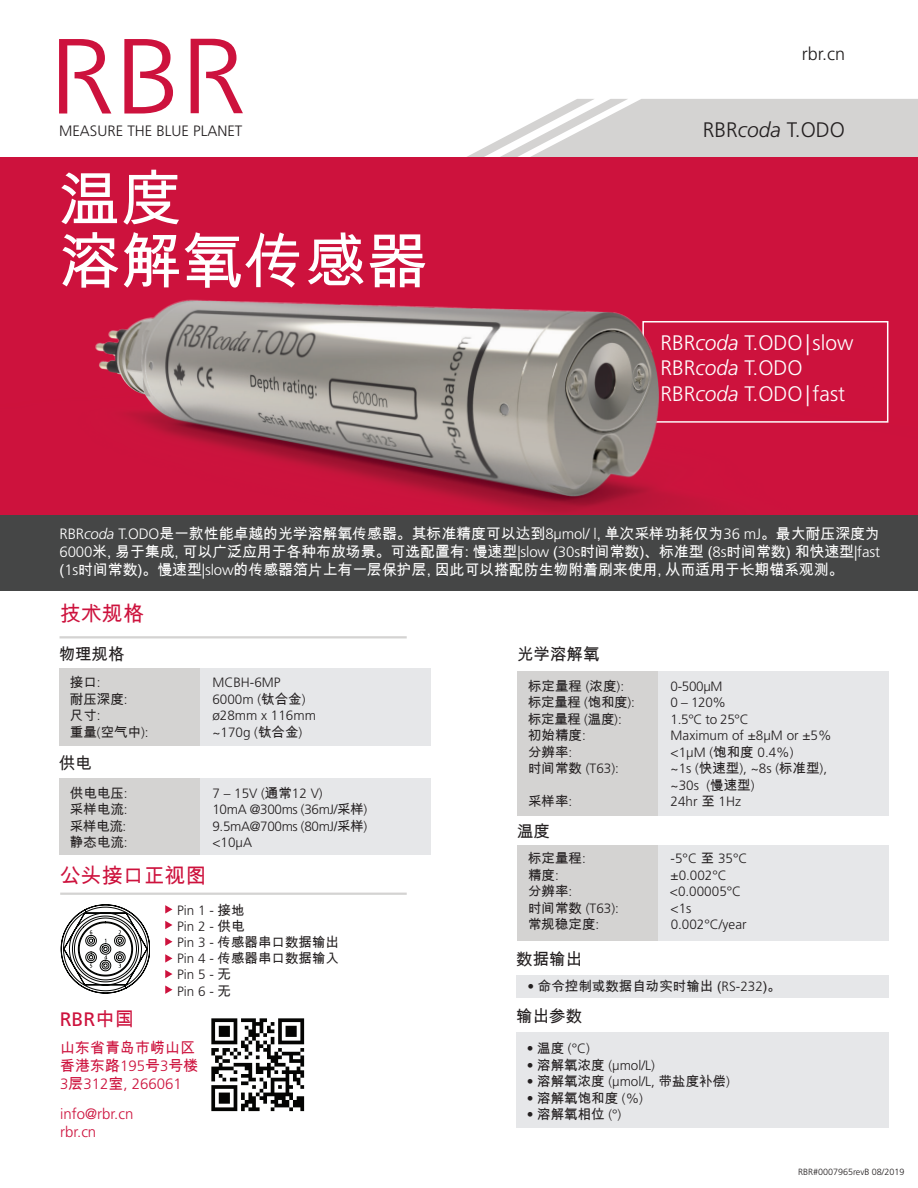
<style>
.page{position:relative;width:918px;height:1188px;background:#fff}
.page>*{position:absolute;margin:0;border:0;box-sizing:border-box;transform-origin:0 0}
.t1{font:61.5px "Arial Unicode MS";color:#fff}
.t2{font:300 21px "Frutiger LT Std";color:#fff}
.t3{font:300 21px "Frutiger LT Std";color:#231f20}
.t4{font:21px "Arial Unicode MS";color:#cd123d}
.t5{font:19.5px "Frutiger LT Std";color:#cd123d}
.t6{font:300 18px "Frutiger LT Std";color:#201d1d}
.t7{font:16.5px "Arial Unicode MS";color:#231f20}
.t8{font:15px/18px "Arial Unicode MS";letter-spacing:-.01em;color:#fff;text-align:justify}
.t9{font:300 15px "Frutiger LT Std";color:#cd123d}
.t10{font:300 15px "Frutiger LT Std";color:#231f20}
.t11{font:15px "Arial Unicode MS";color:#cd123d}
.t12{font:300 13.5px "Frutiger LT Std";color:#231f20}
.t13{font:13.5px "Arial Unicode MS";color:#231f20}
.t14{font:300 13.5px "Frutiger LT Std";letter-spacing:-.025em;color:#231f20}
.Footer_Date_Code{font:300 9px "Frutiger LT Std";color:#231f20}
.s1{font-style:italic}
.s2{font-family:"Frutiger LT Std";font-weight:300}
.s3{font-family:"Frutiger LT Std";font-weight:300;font-style:italic}
.s4{font-family:"Arial Unicode MS";font-weight:400}
.s5{font-family:"Arial Unicode MS"}
</style>
<div class="page">
<svg style="left:124px;top:39px;width:49px;height:75px"></svg>
<svg style="left:59px;top:39px;width:52px;height:75px"></svg>
<svg style="left:191px;top:39px;width:52px;height:74px"></svg>
<svg style="left:467px;top:99px;width:451px;height:58px"></svg>
<img style="left:0;top:157px;width:918px;height:359px">
<div style="left:59px;top:668px;width:141px;height:77px;background:#d4d3d2"></div>
<div style="left:200px;top:668px;width:231px;height:77px;background:#e6e7e9"></div>
<div style="left:59px;top:779px;width:141px;height:76px;background:#d4d3d2"></div>
<div style="left:200px;top:779px;width:231px;height:76px;background:#e6e7e9"></div>
<div style="left:517px;top:671px;width:141px;height:145px;background:#d4d3d2"></div>
<div style="left:658px;top:671px;width:231px;height:145px;background:#e6e7e9"></div>
<hr style="left:60px;top:893px;width:347px;height:2px;background:#d4d3d2">
<svg style="left:165px;top:905px;width:7px;height:9px"></svg>
<svg style="left:165px;top:921px;width:7px;height:8px"></svg>
<svg style="left:165px;top:938px;width:7px;height:8px"></svg>
<svg style="left:165px;top:954px;width:7px;height:9px"></svg>
<svg style="left:165px;top:970px;width:7px;height:8px"></svg>
<svg style="left:165px;top:986px;width:7px;height:8px"></svg>
<svg style="left:61px;top:905px;width:89px;height:88px"></svg>
<div style="left:516px;top:975px;width:373px;height:22px;background:#e6e7e9"></div>
<div style="left:516px;top:1033px;width:373px;height:95px;background:#e6e7e9"></div>
<div style="left:517px;top:845px;width:141px;height:96px;background:#d4d3d2"></div>
<div style="left:658px;top:845px;width:231px;height:96px;background:#e6e7e9"></div>
<div style="left:0;top:516px;width:918px;height:75px;background:#454646"></div>
<hr style="left:60px;top:636px;width:347px;height:2px;background:#d4d3d2">
<img style="left:211px;top:1018px;width:94px;height:94px">
<p class="t6" style="left:802px;top:43px;width:45px">rbr.cn</p>
<p class="t10" style="left:59px;top:123px;width:185px">MEASURE THE BLUE PLANET</p>
<p class="t3" style="left:703px;top:118px;width:144px">RBR<span class="s1">coda</span> T.ODO</p>
<p class="t1" style="left:59px;top:154px;width:124px">温度</p>
<p class="t1" style="left:59px;top:217px;width:371px">溶解氧传感器</p>
<p class="t2" style="left:660px;top:331px;width:195px">RBR<span class="s1">coda</span> T.ODO|slow</p>
<p class="t2" style="left:660px;top:356px;width:144px">RBR<span class="s1">coda</span> T.ODO</p>
<p class="t2" style="left:660px;top:381px;width:186px">RBR<span class="s1">coda</span> T.ODO|fast</p>
<p class="t8" style="left:60px;top:525px;width:822px"><span class="s2">RBR</span><span class="s3">coda</span> <span class="s2">T.ODO</span>是一款性能卓越的光学溶解氧传感器。其标准精度可以达到<span class="s2">8μmol/ l</span>, 单次采样功耗仅为<span class="s2">36 mJ</span>。最大耐压深度为<span class="s2">6000</span>米, 易于集成, 可以广泛应用于各种布放场景。可选配置有: 慢速型<span class="s2">|slow</span> (<span class="s2">30s</span>时间常数)、标准型 (<span class="s2">8s</span>时间常数) 和快速型<span class="s2">|fast </span>(<span class="s2">1s</span>时间常数)。慢速型<span class="s2">|slow</span>的传感器箔片上有一层保护层, 因此可以搭配防生物附着刷来使用, 从而适用于长期锚系观测。</p>
<p class="t4" style="left:60px;top:598px;width:85px">技术规格</p>
<p class="t7" style="left:59px;top:642px;width:67px">物理规格</p>
<p class="t13" style="left:70px;top:673px;width:32px">接口<span class="s2">:</span></p>
<p class="t12" style="left:212px;top:675px;width:70px">MCBH-6MP</p>
<p class="t13" style="left:70px;top:689px;width:59px">耐压深度<span class="s2">:</span></p>
<p class="t12" style="left:212px;top:692px;width:95px">6000m (<span class="s4">钛合金</span>)</p>
<p class="t13" style="left:70px;top:706px;width:32px">尺寸<span class="s2">:</span></p>
<p class="t12" style="left:212px;top:708px;width:105px">ø28mm x 116mm</p>
<p class="t13" style="left:70px;top:722px;width:80px">重量<span class="s2">(</span>空气中<span class="s2">):</span></p>
<p class="t12" style="left:212px;top:725px;width:91px">~170g (<span class="s4">钛合金</span>)</p>
<p class="t7" style="left:59px;top:751px;width:34px">供电</p>
<p class="t13" style="left:70px;top:783px;width:59px">供电电压<span class="s2">:</span></p>
<p class="t12" style="left:212px;top:785px;width:112px">7 – 15V (<span class="s4">通常</span>12 V)</p>
<p class="t13" style="left:70px;top:800px;width:59px">采样电流<span class="s2">:</span></p>
<p class="t14" style="left:212px;top:802px;width:156px">10mA @300ms (36mJ/<span class="s4">采样</span>)</p>
<p class="t13" style="left:70px;top:816px;width:58px">采样电流<span class="s2">:</span></p>
<p class="t14" style="left:212px;top:818px;width:156px">9.5mA@700ms (80mJ<span class="s4">/采样</span>)</p>
<p class="t13" style="left:70px;top:833px;width:59px">静态电流<span class="s2">:</span></p>
<p class="t12" style="left:212px;top:835px;width:41px">&lt;10μA</p>
<p class="t4" style="left:60px;top:860px;width:148px">公头接口正视图</p>
<p class="t12" style="left:177px;top:902px;width:69px">Pin 1 - <span class="s4">接地</span></p>
<p class="t12" style="left:177px;top:919px;width:69px">Pin 2 - <span class="s4">供电</span></p>
<p class="t13" style="left:177px;top:932px;width:164px"><span class="s2">Pin 3 -</span> 传感器串口数据输出</p>
<p class="t13" style="left:177px;top:949px;width:164px"><span class="s2">Pin 4 -</span> 传感器串口数据输入</p>
<p class="t12" style="left:177px;top:967px;width:56px">Pin 5 - <span class="s4">无</span></p>
<p class="t12" style="left:177px;top:983px;width:56px">Pin 6 - <span class="s4">无</span></p>
<p class="t5" style="left:60px;top:1008px;width:76px">RBR<span class="s5">中国</span></p>
<p class="t11" style="left:60px;top:1037px;width:136px">山东省青岛市崂山区</p>
<p class="t11" style="left:60px;top:1055px;width:140px">香港东路<span class="s2">195</span>号<span class="s2">3</span>号楼</p>
<p class="t9" style="left:60px;top:1076px;width:123px">3<span class="s4">层</span>312<span class="s4">室</span>, 266061</p>
<p class="t9" style="left:60px;top:1105px;width:75px">info@rbr.cn</p>
<p class="t9" style="left:60px;top:1123px;width:38px">rbr.cn</p>
<p class="t7" style="left:517px;top:642px;width:84px">光学溶解氧</p>
<p class="t13" style="left:528px;top:676px;width:98px">标定量程 <span class="s2">(</span>浓度<span class="s2">):</span></p>
<p class="t12" style="left:671px;top:678px;width:54px">0-500µM</p>
<p class="t13" style="left:528px;top:693px;width:108px">标定量程 <span class="s2">(</span>饱和度<span class="s2">):</span></p>
<p class="t12" style="left:671px;top:695px;width:57px">0 – 120%</p>
<p class="t13" style="left:528px;top:709px;width:95px">标定量程 <span class="s2">(</span>温度<span class="s2">):</span></p>
<p class="t12" style="left:671px;top:711px;width:80px">1.5°C to 25°C</p>
<p class="t13" style="left:528px;top:726px;width:59px">初始精度<span class="s2">:</span></p>
<p class="t12" style="left:671px;top:728px;width:162px">Maximum of ±8µM or ±5%</p>
<p class="t13" style="left:528px;top:742px;width:46px">分辨率<span class="s2">:</span></p>
<p class="t12" style="left:671px;top:744px;width:124px">&lt;1µM (<span class="s4">饱和度</span> 0.4%)</p>
<p class="t12" style="left:528px;top:761px;width:92px"><span class="s4">时间常数</span> (T63):</p>
<p class="t12" style="left:671px;top:761px;width:158px">~1s (<span class="s4">快速型</span>), ~8s (<span class="s4">标准型</span>),</p>
<p class="t12" style="left:671px;top:777px;width:85px">~30s (<span class="s4">慢速型</span>)</p>
<p class="t13" style="left:528px;top:792px;width:46px">采样率<span class="s2">:</span></p>
<p class="t12" style="left:671px;top:794px;width:72px">24hr <span class="s4">至</span> 1Hz</p>
<p class="t7" style="left:517px;top:819px;width:34px">温度</p>
<p class="t13" style="left:528px;top:849px;width:59px">标定量程<span class="s2">:</span></p>
<p class="t12" style="left:671px;top:851px;width:78px">-5°C <span class="s4">至</span> 35°C</p>
<p class="t13" style="left:528px;top:865px;width:32px">精度<span class="s2">:</span></p>
<p class="t12" style="left:671px;top:868px;width:58px">±0.002°C</p>
<p class="t13" style="left:528px;top:882px;width:46px">分辨率<span class="s2">:</span></p>
<p class="t12" style="left:670px;top:884px;width:73px">&lt;0.00005°C</p>
<p class="t12" style="left:528px;top:901px;width:92px"><span class="s4">时间常数</span> (T63):</p>
<p class="t12" style="left:671px;top:901px;width:22px">&lt;1s</p>
<p class="t13" style="left:528px;top:915px;width:73px">常规稳定度<span class="s2">:</span></p>
<p class="t12" style="left:671px;top:917px;width:77px">0.002°C/year</p>
<p class="t7" style="left:516px;top:948px;width:67px">数据输出</p>
<p class="t13" style="left:527px;top:976px;width:255px"><span class="s2">•</span> 命令控制或数据自动实时输出 (<span class="s2">RS-232</span>)。</p>
<p class="t7" style="left:516px;top:1004px;width:67px">输出参数</p>
<p class="t12" style="left:527px;top:1041px;width:65px">• <span class="s4">温度</span> (°C)</p>
<p class="t12" style="left:527px;top:1057px;width:130px">• <span class="s4">溶解氧浓度</span> (μmol/L)</p>
<p class="t12" style="left:527px;top:1074px;width:205px">• <span class="s4">溶解氧浓度</span> (μmol/L, <span class="s4">带盐度补偿</span>)</p>
<p class="t13" style="left:527px;top:1088px;width:118px"><span class="s2">•</span> 溶解氧饱和度 <span class="s2">(%)</span></p>
<p class="t13" style="left:527px;top:1105px;width:96px"><span class="s2">•</span> 溶解氧相位 <span class="s2">(°)</span></p>
<p class="Footer_Date_Code" style="left:798px;top:1166px;width:108px">RBR#0007965revB 08/2019</p>
</div>
